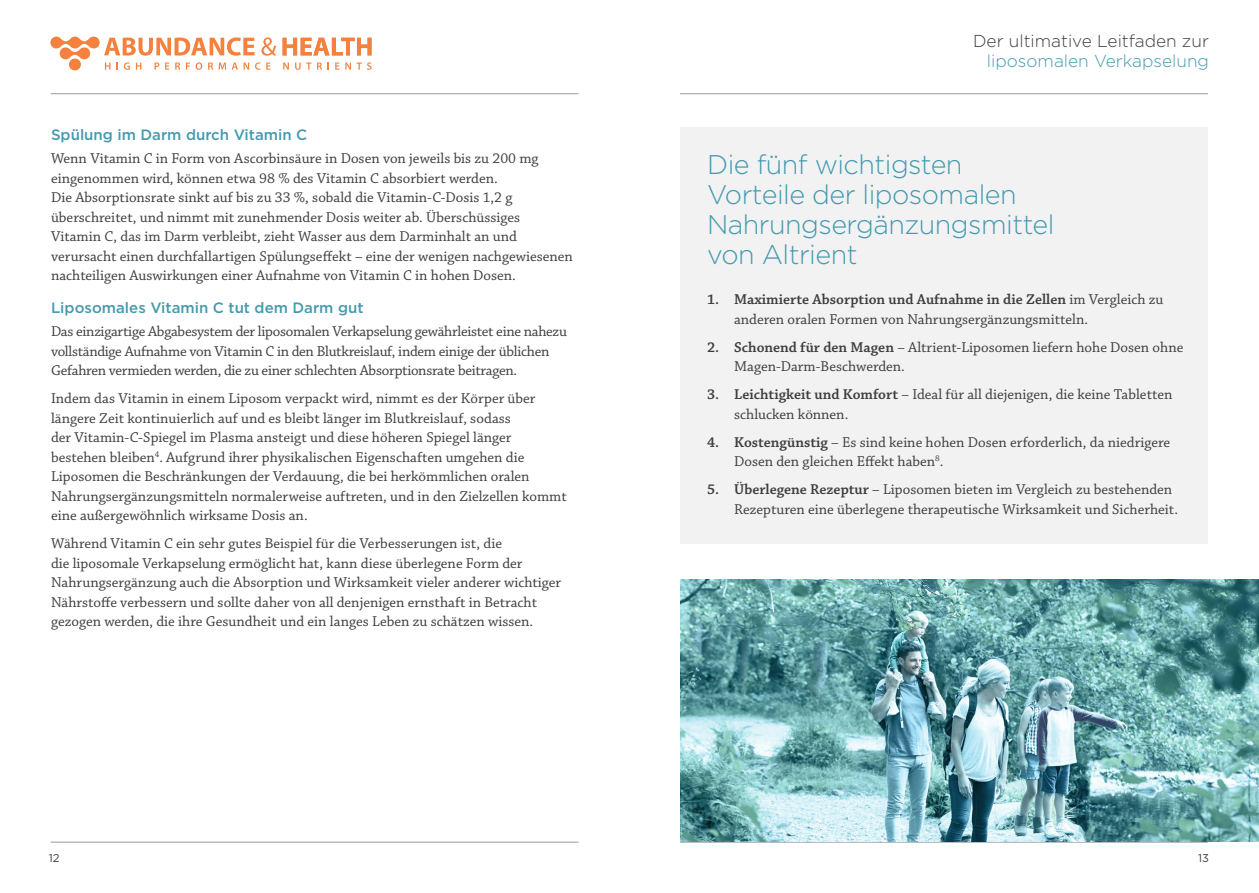
<style>
.page{position:relative;width:1259px;height:893px;background:#fff}
.page>*{position:absolute;margin:0;border:0;box-sizing:border-box;transform-origin:0 0}
.t1{font:300 27px/30px "Gotham";letter-spacing:-.02em;color:#449aaf}
.t2{font:300 17.25px "Gotham";color:#3e3e3f}
.t3{font:300 17.25px "Gotham";color:#449aaf}
.BODY{font:15px/19.5px "Chaparral Pro";color:#3e3e3f}
.BODY-2{font:15px/19.5px "Chaparral Pro";letter-spacing:-.02em;color:#3e3e3f}
.SUB{font:500 15px "Gotham";color:#449aaf}
.t4{font:11.25px "Gotham";color:#3e3e3f}
.s1{font-weight:600}
</style>
<div class="page">
<hr style="left:680px;top:842px;width:528px;height:1px;background:#9c9ba0">
<hr style="left:680px;top:93px;width:528px;height:1px;background:#9c9ba0">
<svg style="left:282px;top:38px;width:89px;height:17px"></svg>
<svg style="left:50px;top:37px;width:226px;height:33px"></svg>
<svg style="left:283px;top:63px;width:6px;height:7px"></svg>
<svg style="left:295px;top:63px;width:16px;height:7px"></svg>
<svg style="left:317px;top:62px;width:5px;height:8px"></svg>
<svg style="left:335px;top:63px;width:4px;height:7px"></svg>
<svg style="left:345px;top:62px;width:26px;height:8px"></svg>
<hr style="left:50px;top:842px;width:528px;height:1px;background:#9c9ba0">
<hr style="left:50px;top:93px;width:528px;height:1px;background:#9c9ba0">
<div style="left:680px;top:128px;width:528px;height:416px;background:#f2f2f3"></div>
<img style="left:680px;top:579px;width:579px;height:263px">
<p class="SUB" style="left:51px;top:124px;width:258px">Spülung im Darm durch Vitamin C</p>
<p class="BODY" style="left:51px;top:149px;width:523px">Wenn Vitamin C in Form von Ascorbinsäure in Dosen von jeweils bis zu 200 mg eingenommen wird, können etwa 98 % des Vitamin C absorbiert werden.<br>Die Absorptionsrate sinkt auf bis zu 33 %, sobald die Vitamin-C-Dosis 1,2 g überschreitet, und nimmt mit zunehmender Dosis weiter ab. Überschüssiges Vitamin C, das im Darm verbleibt, zieht Wasser aus dem Darminhalt an und verursacht einen durchfallartigen Spülungseffekt – eine der wenigen nachgewiesenen nachteiligen Auswirkungen einer Aufnahme von Vitamin C in hohen Dosen.</p>
<p class="SUB" style="left:51px;top:297px;width:314px">Liposomales Vitamin C tut dem Darm gut</p>
<p class="BODY-2" style="left:51px;top:322px;width:517px">Das einzigartige Abgabesystem der liposomalen Verkapselung gewährleistet eine nahezu vollständige Aufnahme von Vitamin C in den Blutkreislauf, indem einige der üblichen<br>Gefahren vermieden werden, die zu einer schlechten Absorptionsrate beitragen.</p>
<p class="BODY" style="left:51px;top:389px;width:517px">Indem das Vitamin in einem Liposom verpackt wird, nimmt es der Körper über längere Zeit kontinuierlich auf und es bleibt länger im Blutkreislauf, sodass<br>der Vitamin-C-Spiegel im Plasma ansteigt und diese höheren Spiegel länger bestehen bleiben<sup>4</sup>. Aufgrund ihrer physikalischen Eigenschaften umgehen die Liposomen die Beschränkungen der Verdauung, die bei herkömmlichen oralen Nahrungsergänzungsmitteln normalerweise auftreten, und in den Zielzellen kommt eine außergewöhnlich wirksame Dosis an.</p>
<p class="BODY" style="left:51px;top:534px;width:512px">Während Vitamin C ein sehr gutes Beispiel für die Verbesserungen ist, die<br>die liposomale Verkapselung ermöglicht hat, kann diese überlegene Form der Nahrungsergänzung auch die Absorption und Wirksamkeit vieler anderer wichtiger Nährstoffe verbessern und sollte daher von all denjenigen ernsthaft in Betracht gezogen werden, die ihre Gesundheit und ein langes Leben zu schätzen wissen.</p>
<p class="t4" style="left:49px;top:850px;width:12px">12</p>
<p class="t2" style="left:973px;top:30px;width:237px">Der ultimative Leitfaden zur</p>
<p class="t3" style="left:987px;top:50px;width:224px">liposomalen Verkapselung</p>
<p class="t1" style="left:707px;top:148px;width:349px">Die fünf wichtigsten<br>Vorteile der liposomalen<br>Nahrungsergänzungsmittel von Altrient</p>
<p class="BODY" style="left:734px;top:290px;width:431px;text-indent:-27px"><span class="s1">1. Maximierte Absorption und Aufnahme in die Zellen</span> im Vergleich zu anderen oralen Formen von Nahrungsergänzungsmitteln.</p>
<p class="BODY" style="left:734px;top:338px;width:451px;text-indent:-27px"><span class="s1">2. Schonend für den Magen</span> – Altrient-Liposomen liefern hohe Dosen ohne<br>Magen-Darm-Beschwerden.</p>
<p class="BODY" style="left:734px;top:385px;width:440px;text-indent:-27px"><span class="s1">3. Leichtigkeit und Komfort</span> – Ideal für all diejenigen, die keine Tabletten schlucken können.</p>
<p class="BODY" style="left:734px;top:433px;width:437px;text-indent:-27px"><span class="s1">4. Kostengünstig</span> – Es sind keine hohen Dosen erforderlich, da niedrigere<br>Dosen den gleichen Effekt haben<sup>8</sup>.</p>
<p class="BODY" style="left:734px;top:480px;width:445px;text-indent:-27px"><span class="s1">5. Überlegene Rezeptur</span> – Liposomen bieten im Vergleich zu bestehenden<br>Rezepturen eine überlegene therapeutische Wirksamkeit und Sicherheit.</p>
<p class="t4" style="left:1198px;top:850px;width:12px">13</p>
</div>
